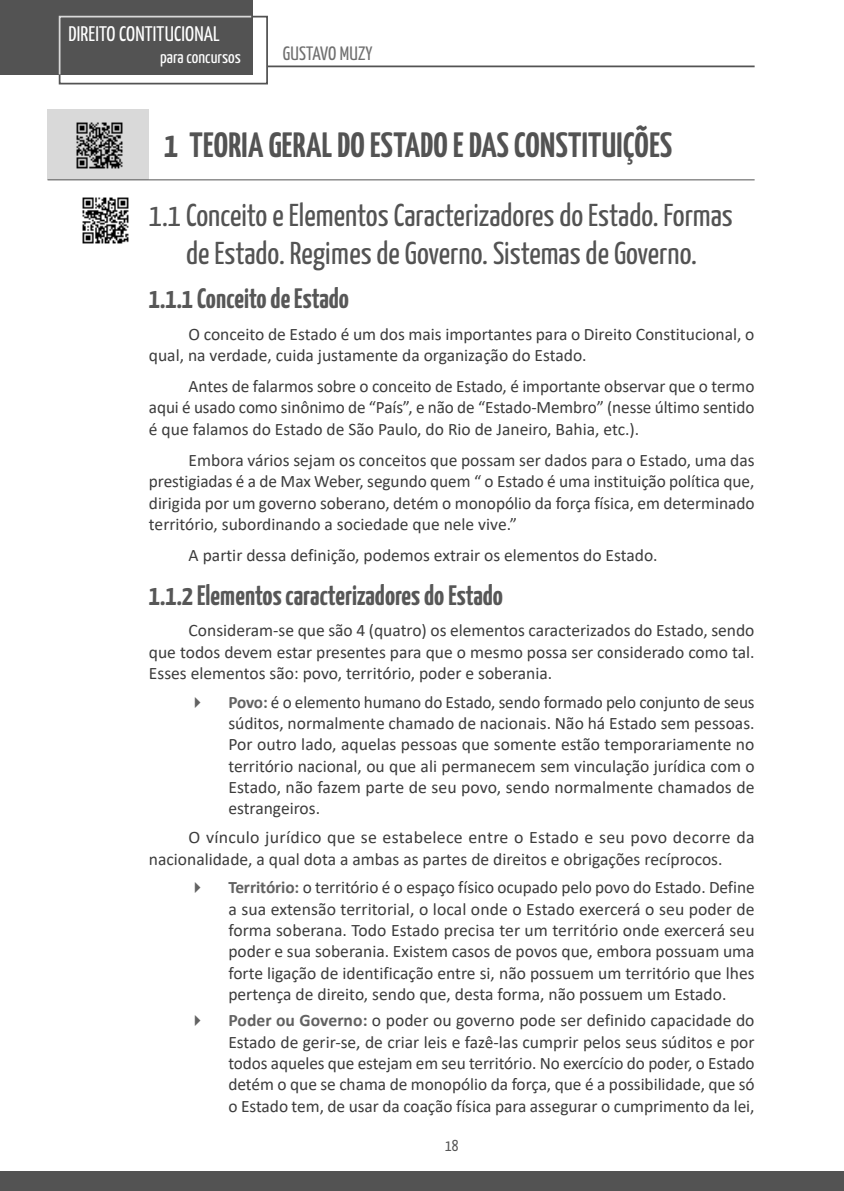
<style>
.page{position:relative;width:844px;height:1191px;background:#fff}
.page>*{position:absolute;margin:0;border:0;box-sizing:border-box;transform-origin:0 0}
.t1{font:700 35px "Yanone Kaffeesatz";letter-spacing:.01em;color:#535353}
.t2{font:31.5px/38.1px "Yanone Kaffeesatz";color:#535353;text-align:center}
.t3{font:700 28px "Yanone Kaffeesatz";color:#575757}
.t4{font:21px "Yanone Kaffeesatz";letter-spacing:.01em;color:#fff}
.t5{font:19.25px "Yanone Kaffeesatz";letter-spacing:.01em;color:#6f6f6f}
.t6{font:17.5px/21.3px "Calibri";color:#3c3c3c;text-align:justify}
.t7{font:17.5px "Yanone Kaffeesatz";color:#fff}
.t8{font:15.75px "Yanone Kaffeesatz";color:#575757}
.s1{font-weight:700;color:#626262}
</style>
<div class="page">
<div style="left:0;top:1171px;width:843px;height:20px;background:#535353"></div>
<hr style="left:268px;top:65px;width:486px;height:2px;background:#535353">
<div style="left:0;top:0;width:252px;height:74px;background:#535353"></div>
<div style="left:59px;top:16px;width:209px;height:68px;border:2px solid #535353"></div>
<svg style="left:58px;top:15px;width:195px;height:61px"></svg>
<div style="left:48px;top:109px;width:101px;height:71px;background:#d9d9d9"></div>
<hr style="left:149px;top:179px;width:605px;height:1px;background:#535353">
<hr style="left:48px;top:179px;width:101px;height:1px;background:#535353">
<img style="left:76px;top:122px;width:47px;height:47px">
<img style="left:82px;top:197px;width:47px;height:47px">
<p class="t4" style="left:68px;top:19px;width:153px">DIREITO CONTITUCIONAL</p>
<p class="t7" style="left:160px;top:44px;width:82px">para concursos</p>
<p class="t5" style="left:283px;top:39px;width:91px">GUSTAVO MUZY</p>
<h1 class="t1" style="left:164px;top:120px;width:509px">1 TEORIA GERAL DO ESTADO E DAS CONSTITUIÇÕES</h1>
<h2 class="t2" style="left:149px;top:195px;width:585px">1.1 Conceito e Elementos Caracterizadores do Estado. Formas de Estado. Regimes de Governo. Sistemas de Governo.</h2>
<h3 class="t3" style="left:149px;top:279px;width:201px">1.1.1 Conceito de Estado</h3>
<p class="t6" style="left:149px;top:323px;width:606px;text-indent:40px">O conceito de Estado é um dos mais importantes para o Direito Constitucional, o qual, na verdade, cuida justamente da organização do Estado.</p>
<p class="t6" style="left:149px;top:375px;width:607px;text-indent:40px">Antes de falarmos sobre o conceito de Estado, é importante observar que o termo aqui é usado como sinônimo de “País”, e não de “Estado-Membro” (nesse último sentido é que falamos do Estado de São Paulo, do Rio de Janeiro, Bahia, etc.).</p>
<p class="t6" style="left:149px;top:449px;width:607px;text-indent:40px">Embora vários sejam os conceitos que possam ser dados para o Estado, uma das prestigiadas é a de Max Weber, segundo quem “ o Estado é uma instituição política que, dirigida por um governo soberano, detém o monopólio da força física, em determinado território, subordinando a sociedade que nele vive.”</p>
<p class="t6" style="left:189px;top:544px;width:470px">A partir dessa definição, podemos extrair os elementos do Estado.</p>
<h3 class="t3" style="left:149px;top:575px;width:355px">1.1.2 Elementos caracterizadores do Estado</h3>
<p class="t6" style="left:149px;top:619px;width:607px;text-indent:40px">Consideram-se que são 4 (quatro) os elementos caracterizados do Estado, sendo que todos devem estar presentes para que o mesmo possa ser considerado como tal.<br>Esses elementos são: povo, território, poder e soberania.</p>
<p class="t6" style="left:228px;top:691px;width:527px"><span class="s1">Povo:</span> é o elemento humano do Estado, sendo formado pelo conjunto de seus súditos, normalmente chamado de nacionais. Não há Estado sem pessoas.<br>Por outro lado, aquelas pessoas que somente estão temporariamente no território nacional, ou que ali permanecem sem vinculação jurídica com o Estado, não fazem parte de seu povo, sendo normalmente chamados de estrangeiros.</p>
<p class="t6" style="left:149px;top:826px;width:607px;text-indent:40px">O vínculo jurídico que se estabelece entre o Estado e seu povo decorre da nacionalidade, a qual dota a ambas as partes de direitos e obrigações recíprocos.</p>
<p class="t6" style="left:228px;top:876px;width:527px"><span class="s1">Território:</span> o território é o espaço físico ocupado pelo povo do Estado. Define a sua extensão territorial, o local onde o Estado exercerá o seu poder de forma soberana. Todo Estado precisa ter um território onde exercerá seu poder e sua soberania. Existem casos de povos que, embora possuam uma forte ligação de identificação entre si, não possuem um território que lhes pertença de direito, sendo que, desta forma, não possuem um Estado.</p>
<p class="t6" style="left:228px;top:1009px;width:527px"><span class="s1">Poder ou Governo:</span> o poder ou governo pode ser definido capacidade do Estado de gerir-se, de criar leis e fazê-las cumprir pelos seus súditos e por todos aqueles que estejam em seu território. No exercício do poder, o Estado detém o que se chama de monopólio da força, que é a possibilidade, que só o Estado tem, de usar da coação física para assegurar o cumprimento da lei,</p>
<p class="t8" style="left:445px;top:1134px;width:15px">18</p>
</div>
